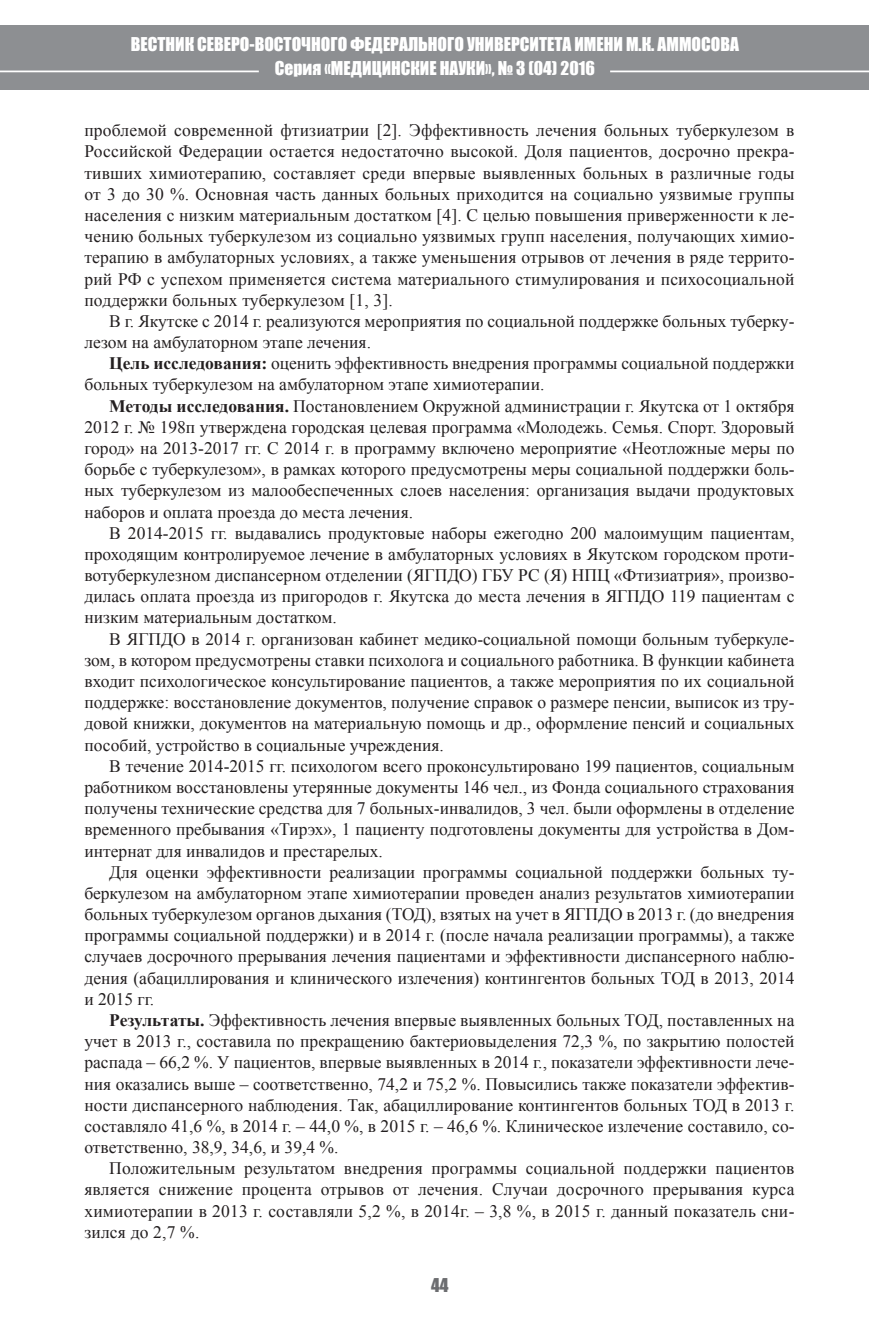
<style>
.page{position:relative;width:869px;height:1340px;background:#fff}
.page>*{position:absolute;margin:0;border:0;box-sizing:border-box;transform-origin:0 0}
.Обычный{font:17.5px/21.2px "Times New Roman";color:#231f20;text-align:justify}
.text3cl{font:17.5px/21.2px "Times New Roman";color:#231f20;text-align:justify}
.t1{font:17.5px/24.5px "Impact";color:#fff;text-align:center}
.t2{font:17.5px "Impact";color:#6c6d70}
.s1{font-weight:700}
</style>
<div class="page">
<div style="left:0;top:25px;width:868px;height:64px;background:#8d8f92"></div>
<hr style="left:0;top:71px;width:259px;height:1px;background:#fff">
<hr style="left:610px;top:71px;width:258px;height:1px;background:#fff">
<p class="t1" style="left:131px;top:31px;width:609px">ВЕСТНИК СЕВЕРО-ВОСТОЧНОГО ФЕДЕРАЛЬНОГО УНИВЕРСИТЕТА ИМЕНИ М.К. АММОСОВА<br>Серия «МЕДИЦИНСКИЕ НАУКИ», № 3 (04) 2016</p>
<p class="text3cl" style="left:84px;top:119px;width:711px">проблемой современной фтизиатрии [2]. Эффективность лечения больных туберкулезом в Российской Федерации остается недостаточно высокой. Доля пациентов, досрочно прекра&shy;тивших химиотерапию, составляет среди впервые выявленных больных в различные годы от 3 до 30 %. Основная часть данных больных приходится на социально уязвимые группы населения с низким материальным достатком [4]. С целью повышения приверженности к ле&shy;чению больных туберкулезом из социально уязвимых групп населения, получающих химио&shy;терапию в амбулаторных условиях, а также уменьшения отрывов от лечения в ряде террито&shy;рий РФ с успехом применяется система материального стимулирования и психосоциальной поддержки больных туберкулезом [1, 3].</p>
<p class="text3cl" style="left:84px;top:310px;width:711px;text-indent:25px">В г. Якутске с 2014 г. реализуются мероприятия по социальной поддержке больных туберку&shy;лезом на амбулаторном этапе лечения.</p>
<p class="Обычный" style="left:84px;top:352px;width:711px;text-indent:25px"><span class="s1">Цель исследования:</span> оценить эффективность внедрения программы социальной поддержки больных туберкулезом на амбулаторном этапе химиотерапии.</p>
<p class="Обычный" style="left:84px;top:395px;width:711px;text-indent:25px"><span class="s1">Методы исследования.</span> Постановлением Окружной администрации г. Якутска от 1 октября 2012 г. № 198п утверждена городская целевая программа «Молодежь. Семья. Спорт. Здоровый город» на 2013-2017 гг. С 2014 г. в программу включено мероприятие «Неотложные меры по борьбе с туберкулезом», в рамках которого предусмотрены меры социальной поддержки боль&shy;ных туберкулезом из малообеспеченных слоев населения: организация выдачи продуктовых наборов и оплата проезда до места лечения.</p>
<p class="Обычный" style="left:84px;top:522px;width:711px;text-indent:25px">В 2014-2015 гг. выдавались продуктовые наборы ежегодно 200 малоимущим пациентам, проходящим контролируемое лечение в амбулаторных условиях в Якутском городском проти&shy;вотуберкулезном диспансерном отделении (ЯГПДО) ГБУ РС (Я) НПЦ «Фтизиатрия», произво&shy;дилась оплата проезда из пригородов г. Якутска до места лечения в ЯГПДО 119 пациентам с низким материальным достатком.</p>
<p class="text3cl" style="left:84px;top:628px;width:711px;text-indent:25px">В ЯГПДО в 2014 г. организован кабинет медико-социальной помощи больным туберкуле&shy;зом, в котором предусмотрены ставки психолога и социального работника. В функции кабинета входит психологическое консультирование пациентов, а также мероприятия по их социальной поддержке: восстановление документов, получение справок о размере пенсии, выписок из тру&shy;довой книжки, документов на материальную помощь и др., оформление пенсий и социальных пособий, устройство в социальные учреждения.</p>
<p class="text3cl" style="left:84px;top:755px;width:711px;text-indent:25px">В течение 2014-2015 гг. психологом всего проконсультировано 199 пациентов, социальным работником восстановлены утерянные документы 146 чел., из Фонда социального страхования получены технические средства для 7 больных-инвалидов, 3 чел. были оформлены в отделение временного пребывания «Тирэх», 1 пациенту подготовлены документы для устройства в Дом&shy;интернат для инвалидов и престарелых.</p>
<p class="Обычный" style="left:84px;top:861px;width:711px;text-indent:25px">Для оценки эффективности реализации программы социальной поддержки больных ту&shy;беркулезом на амбулаторном этапе химиотерапии проведен анализ результатов химиотерапии больных туберкулезом органов дыхания (ТОД), взятых на учет в ЯГПДО в 2013 г. (до внедрения программы социальной поддержки) и в 2014 г. (после начала реализации программы), а также случаев досрочного прерывания лечения пациентами и эффективности диспансерного наблю&shy;дения (абациллирования и клинического излечения) контингентов больных ТОД в 2013, 2014 и 2015 гг.</p>
<p class="Обычный" style="left:84px;top:1009px;width:711px;text-indent:25px"><span class="s1">Результаты.</span> Эффективность лечения впервые выявленных больных ТОД, поставленных на учет в 2013 г., составила по прекращению бактериовыделения 72,3 %, по закрытию полостей распада – 66,2 %. У пациентов, впервые выявленных в 2014 г., показатели эффективности лече&shy;ния оказались выше – соответственно, 74,2 и 75,2 %. Повысились также показатели эффектив&shy;ности диспансерного наблюдения. Так, абациллирование контингентов больных ТОД в 2013 г. составляло 41,6 %, в 2014 г. – 44,0 %, в 2015 г. – 46,6 %. Клиническое излечение составило, со&shy;ответственно, 38,9, 34,6, и 39,4 %.</p>
<p class="Обычный" style="left:84px;top:1157px;width:711px;text-indent:25px">Положительным результатом внедрения программы социальной поддержки пациентов является снижение процента отрывов от лечения. Случаи досрочного прерывания курса химиотерапии в 2013 г. составляли 5,2 %, в 2014г. – 3,8 %, в 2015 г. данный показатель сни&shy;зился до 2,7 %.</p>
<p class="t2" style="left:431px;top:1271px;width:19px">44</p>
</div>
